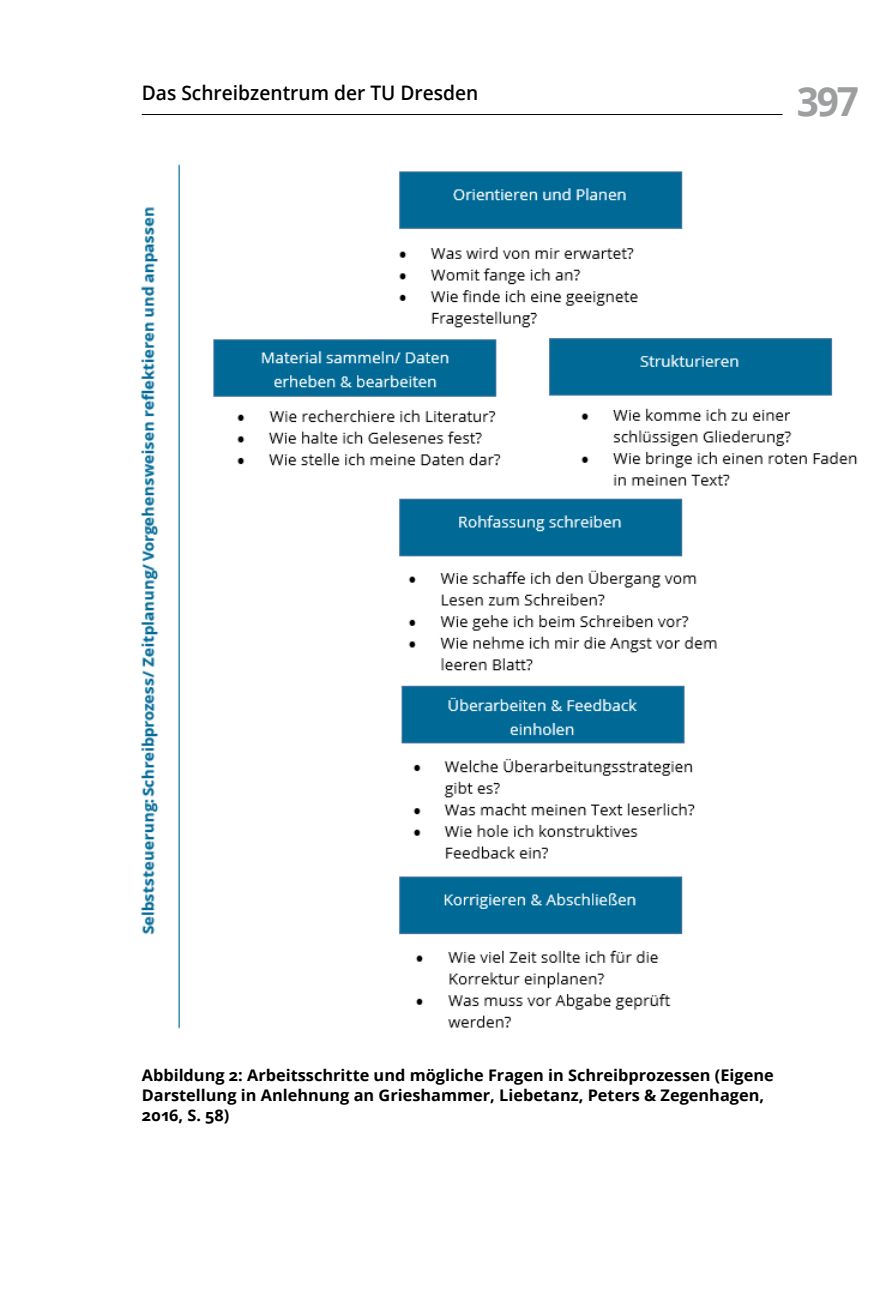
<style>
.page{position:relative;width:896px;height:1304px;background:#fff}
.page>*{position:absolute;margin:0;border:0;box-sizing:border-box;transform-origin:0 0}
.t1{font:700 40px "Open Sans";color:#9c9e9f}
.t2{font:600 20px "Open Sans";color:#000;scale:.96 1}
.t3{font:700 16px/20px "Open Sans";color:#000}
</style>
<div class="page">
<hr style="left:142px;top:114px;width:640px;height:1px;background:#000">
<img style="left:142px;top:164px;width:716px;height:865px">
<p class="t2" style="left:142px;top:79px;width:352px">Das Schreibzentrum der TU Dresden</p>
<h1 class="t1" style="left:797px;top:73px;width:64px">397</h1>
<p class="t3" style="left:142px;top:1065px;width:633px">Abbildung 2: Arbeitsschritte und mögliche Fragen in Schreibprozessen (Eigene<br>Darstellung in Anlehnung an Grieshammer, Liebetanz, Peters &amp; Zegenhagen,<br>2016, S. 58)</p>
</div>
